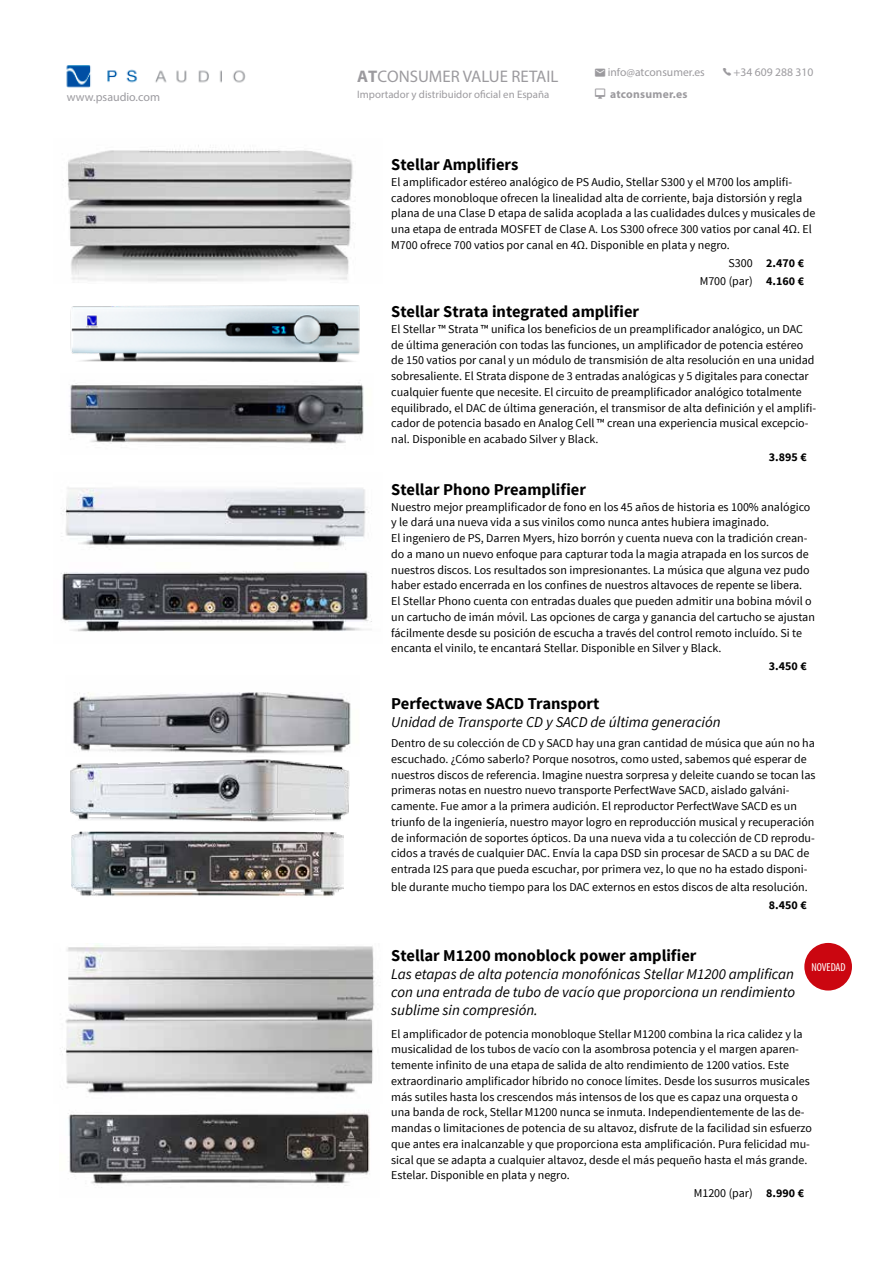
<style>
.page{position:relative;width:893px;height:1263px;background:#fff}
.page>*{position:absolute;margin:0;border:0;box-sizing:border-box;transform-origin:0 0}
.t1{font:16.8px "Myriad Pro";color:#89878c}
.t2{font:700 16.5px "Source Sans Pro";color:#000}
.t3{font:italic 15px/18px "Source Sans Pro";color:#000;text-align:justify}
.t4{font:12px/15.8px "Source Sans Pro";color:#000}
.t5{font:700 12px "Source Sans Pro";color:#000}
.t6{font:12px "Myriad Pro";color:#9c9ba0}
.t7{font:11.55px "Myriad Pro";color:#89878c}
.t8{font:700 11.55px "Myriad Pro";letter-spacing:.02em;color:#89878c}
.t9{font:condensed 11.55px "Myriad Pro";color:#fff}
.t10{font:10.8px "Myriad Pro";color:#89878c}
.s1{font-weight:700}
</style>
<div class="page">
<img style="left:66px;top:65px;width:180px;height:23px">
<img style="left:73px;top:692px;width:278px;height:62px">
<img style="left:70px;top:759px;width:280px;height:63px">
<img style="left:72px;top:831px;width:272px;height:65px">
<img style="left:61px;top:487px;width:311px;height:145px">
<img style="left:68px;top:1110px;width:302px;height:78px">
<img style="left:64px;top:943px;width:316px;height:151px">
<div style="left:804px;top:943px;width:48px;height:47px;background:#cb0610;border-radius:50%"></div>
<img style="left:69px;top:305px;width:295px;height:139px">
<img style="left:67px;top:145px;width:287px;height:137px">
<p class="t6" style="left:67px;top:89px;width:95px">www.psaudio.com</p>
<h1 class="t1" style="left:357px;top:66px;width:203px"><span class="s1">AT</span>CONSUMER VALUE RETAIL</h1>
<p class="t10" style="left:357px;top:88px;width:194px">Importador y distribuidor oficial en España</p>
<p class="t7" style="left:608px;top:65px;width:99px">info@atconsumer.es</p>
<p class="t7" style="left:733px;top:65px;width:81px">+34 609 288 310</p>
<p class="t8" style="left:610px;top:87px;width:79px">atconsumer.es</p>
<h2 class="t2" style="left:391px;top:154px;width:129px">Stellar Amplifiers</h2>
<p class="t4" style="left:391px;top:174px;width:426px">El amplificador estéreo analógico de PS Audio, Stellar S300 y el M700 los amplifi&shy;cadores monobloque ofrecen la linealidad alta de corriente, baja distorsión y regla plana de una Clase D etapa de salida acoplada a las cualidades dulces y musicales de una etapa de entrada MOSFET de Clase A. Los S300 ofrece 300 vatios por canal 4Ω. El M700 ofrece 700 vatios por canal en 4Ω. Disponible en plata y negro.</p>
<p class="t4" style="left:700px;top:254px;width:106px;line-height:18px;text-align:right">S300 <span class="s1">2.470 €<br></span>M700 (par) <span class="s1">4.160 €</span></p>
<h2 class="t2" style="left:391px;top:301px;width:249px">Stellar Strata integrated amplifier</h2>
<p class="t4" style="left:391px;top:321px;width:426px">El Stellar ™ Strata ™ unifica los beneficios de un preamplificador analógico, un DAC de última generación con todas las funciones, un amplificador de potencia estéreo de 150 vatios por canal y un módulo de transmisión de alta resolución en una unidad sobresaliente. El Strata dispone de 3 entradas analógicas y 5 digitales para conectar cualquier fuente que necesite. El circuito de preamplificador analógico totalmente equilibrado, el DAC de última generación, el transmisor de alta definición y el amplifi&shy;cador de potencia basado en Analog Cell ™ crean una experiencia musical excepcio&shy;nal. Disponible en acabado Silver y Black.</p>
<p class="t5" style="left:769px;top:449px;width:39px">3.895 €</p>
<h2 class="t2" style="left:391px;top:479px;width:196px">Stellar Phono Preamplifier</h2>
<p class="t4" style="left:391px;top:499px;width:425px">Nuestro mejor preamplificador de fono en los 45 años de historia es 100% analógico y le dará una nueva vida a sus vinilos como nunca antes hubiera imaginado.<br>El ingeniero de PS, Darren Myers, hizo borrón y cuenta nueva con la tradición crean&shy;do a mano un nuevo enfoque para capturar toda la magia atrapada en los surcos de nuestros discos. Los resultados son impresionantes. La música que alguna vez pudo haber estado encerrada en los confines de nuestros altavoces de repente se libera.<br>El Stellar Phono cuenta con entradas duales que pueden admitir una bobina móvil o un cartucho de imán móvil. Las opciones de carga y ganancia del cartucho se ajustan fácilmente desde su posición de escucha a través del control remoto incluído. Si te encanta el vinilo, te encantará Stellar. Disponible en Silver y Black.</p>
<p class="t5" style="left:769px;top:659px;width:39px">3.450 €</p>
<h2 class="t2" style="left:391px;top:693px;width:210px">Perfectwave SACD Transport</h2>
<p class="t3" style="left:391px;top:713px;width:331px">Unidad de Transporte CD y SACD de última generación</p>
<p class="t4" style="left:391px;top:735px;width:426px">Dentro de su colección de CD y SACD hay una gran cantidad de música que aún no ha escuchado. ¿Cómo saberlo? Porque nosotros, como usted, sabemos qué esperar de nuestros discos de referencia. Imagine nuestra sorpresa y deleite cuando se tocan las primeras notas en nuestro nuevo transporte PerfectWave SACD, aislado galváni&shy;camente. Fue amor a la primera audición. El reproductor PerfectWave SACD es un triunfo de la ingeniería, nuestro mayor logro en reproducción musical y recuperación de información de soportes ópticos. Da una nueva vida a tu colección de CD reprodu&shy;cidos a través de cualquier DAC. Envía la capa DSD sin procesar de SACD a su DAC de entrada I2S para que pueda escuchar, por primera vez, lo que no ha estado disponi-</p>
<p class="t4" style="left:391px;top:879px;width:418px">ble durante mucho tiempo para los DAC externos en estos discos de alta resolución.</p>
<p class="t5" style="left:769px;top:897px;width:39px">8.450 €</p>
<h2 class="t2" style="left:391px;top:945px;width:307px">Stellar M1200 monoblock power amplifier</h2>
<p class="t3" style="left:391px;top:965px;width:405px">Las etapas de alta potencia monofónicas Stellar M1200 amplifican con una entrada de tubo de vacío que proporciona un rendimiento sublime sin compresión.</p>
<p class="t4" style="left:391px;top:1026px;width:422px">El amplificador de potencia monobloque Stellar M1200 combina la rica calidez y la musicalidad de los tubos de vacío con la asombrosa potencia y el margen aparen&shy;temente infinito de una etapa de salida de alto rendimiento de 1200 vatios. Este extraordinario amplificador híbrido no conoce límites. Desde los susurros musicales más sutiles hasta los crescendos más intensos de los que es capaz una orquesta o una banda de rock, Stellar M1200 nunca se inmuta. Independientemente de las de&shy;mandas o limitaciones de potencia de su altavoz, disfrute de la facilidad sin esfuerzo que antes era inalcanzable y que proporciona esta amplificación. Pura felicidad mu&shy;sical que se adapta a cualquier altavoz, desde el más pequeño hasta el más grande.<br>Estelar. Disponible en plata y negro.</p>
<p class="t4" style="left:694px;top:1186px;width:112px">M1200 (par) <span class="s1">8.990 €</span></p>
<p class="t9" style="left:811px;top:960px;width:36px">NOVEDAD</p>
</div>
